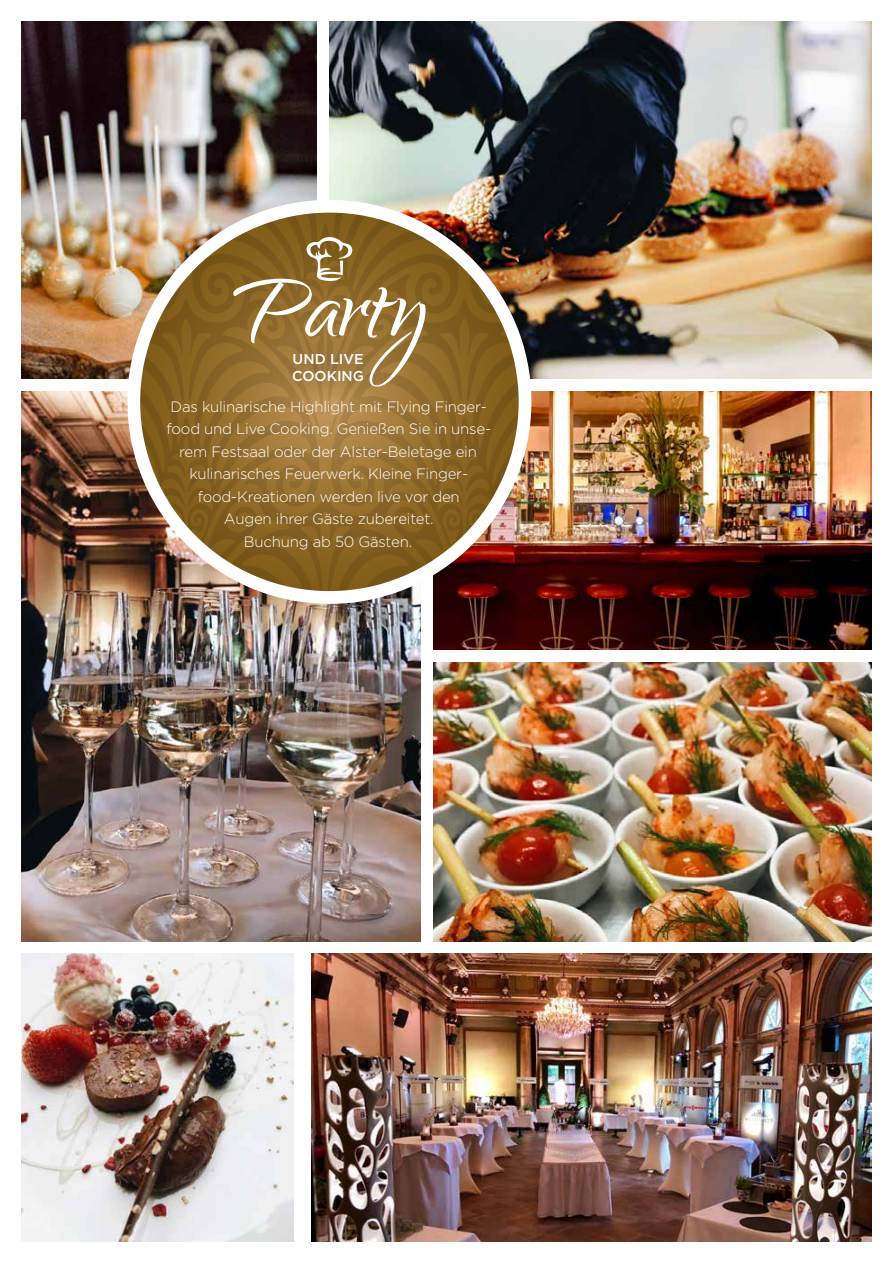
<style>
.page{position:relative;width:893px;height:1263px;background:#fff}
.page>*{position:absolute;margin:0;border:0;box-sizing:border-box;transform-origin:0 0}
.t1{font:114.6px "Qwigley";letter-spacing:.005em;color:#fff}
.t2{font:300 15px/22.5px "Gotham HTF";letter-spacing:-.015em;color:#fff;text-align:center}
.t3{font:500 14.25px/17.4px "Gotham HTF";color:#fff}
</style>
<div class="page">
<img style="left:21px;top:391px;width:400px;height:550px">
<img style="left:434px;top:391px;width:438px;height:259px">
<img style="left:21px;top:21px;width:296px;height:357px">
<img style="left:329px;top:21px;width:543px;height:357px">
<img style="left:311px;top:954px;width:561px;height:288px">
<img style="left:21px;top:954px;width:272px;height:288px">
<img style="left:434px;top:663px;width:438px;height:278px">
<div style="left:127px;top:200px;width:404px;height:404px;background:#fff;border-radius:50%"></div>
<svg style="left:140px;top:213px;width:379px;height:378px;background:#93713d"></svg>
<div style="left:272px;top:332px;width:112px;height:71px;background:#000;opacity:.5"></div>
<h1 class="t1" style="left:233px;top:246px;width:193px">Party</h1>
<p class="t3" style="left:292px;top:350px;width:73px">UND LIVE<br>COOKING</p>
<p class="t2" style="left:167px;top:395px;width:326px">Das kulinarische Highlight mit Flying Finger&shy;food und Live Cooking. Genießen Sie in unse&shy;rem Festsaal oder der Alster-Beletage ein kulinarisches Feuerwerk. Kleine Finger&shy;food-Kreationen werden live vor den<br>Augen ihrer Gäste zubereitet.<br>Buchung ab 50 Gästen.</p>
</div>
